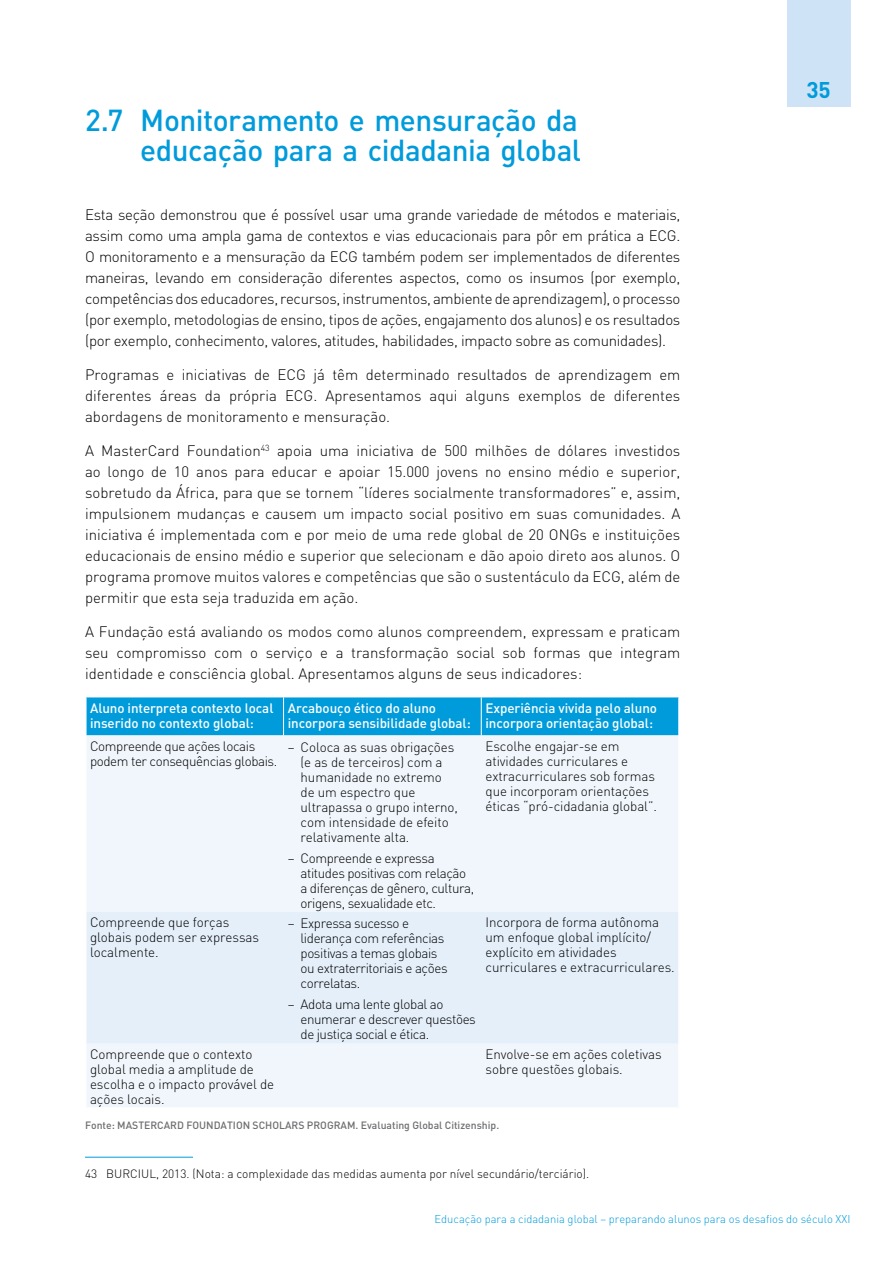
<style>
.page{position:relative;width:893px;height:1263px;background:#fff}
.page>*{position:absolute;margin:0;border:0;box-sizing:border-box;transform-origin:0 0}
.t1{font:500 30px/30px "DIN";letter-spacing:-.015em;color:#009bdb;text-align:right}
.t2{font:700 22.5px "DIN";color:#009bdb}
.t3{font:300 15px/21px "DIN";color:#000;text-align:justify}
.t4{font:300 13.5px/15px "DIN";letter-spacing:-.005em;color:#000}
.t5{font:300 13.5px/15px "DIN";letter-spacing:-.03em;color:#000}
.t6{font:500 13.5px/15px "DIN";letter-spacing:-.005em;color:#fff}
.t7{font:300 12px "DIN";color:#000}
.t8{font:300 11.25px "DIN";color:#009bdb}
.t9{font:500 10.5px "DIN";color:#6d6e71}
</style>
<div class="page">
<div style="left:787px;top:0;width:63px;height:106px;background:#cfe3f6"></div>
<div style="left:87px;top:697px;width:591px;height:38px;background:#009bdb"></div>
<div style="left:87px;top:735px;width:591px;height:372px;background:#f0f6fc"></div>
<div style="left:87px;top:912px;width:591px;height:131px;background:#e5effa"></div>
<hr style="left:283px;top:697px;width:1px;height:38px;background:#fff">
<hr style="left:481px;top:697px;width:1px;height:38px;background:#fff">
<hr style="left:85px;top:1157px;width:108px;height:1px;background:#009bdb">
<h1 class="t1" style="left:85px;top:104px;width:498px">2.7 Monitoramento e mensuração da educação para a cidadania global</h1>
<p class="t3" style="left:85px;top:204px;width:597px">Esta seção demonstrou que é possível usar uma grande variedade de métodos e materiais, assim como uma ampla gama de contextos e vias educacionais para pôr em prática a ECG.<br>O monitoramento e a mensuração da ECG também podem ser implementados de diferentes maneiras, levando em consideração diferentes aspectos, como os insumos (por exemplo, competências dos educadores, recursos, instrumentos, ambiente de aprendizagem), o processo (por exemplo, metodologias de ensino, tipos de ações, engajamento dos alunos) e os resultados (por exemplo, conhecimento, valores, atitudes, habilidades, impacto sobre as comunidades).</p>
<p class="t3" style="left:85px;top:364px;width:597px">Programas e iniciativas de ECG já têm determinado resultados de aprendizagem em diferentes áreas da própria ECG. Apresentamos aqui alguns exemplos de diferentes abordagens de monitoramento e mensuração.</p>
<p class="t3" style="left:85px;top:440px;width:597px">A MasterCard Foundation<sup>43</sup> apoia uma iniciativa de 500 milhões de dólares investidos ao longo de 10 anos para educar e apoiar 15.000 jovens no ensino médio e superior, sobretudo da África, para que se tornem “líderes socialmente transformadores” e, assim, impulsionem mudanças e causem um impacto social positivo em suas comunidades. A iniciativa é implementada com e por meio de uma rede global de 20 ONGs e instituições educacionais de ensino médio e superior que selecionam e dão apoio direto aos alunos. O programa promove muitos valores e competências que são o sustentáculo da ECG, além de permitir que esta seja traduzida em ação.</p>
<p class="t3" style="left:85px;top:621px;width:597px">A Fundação está avaliando os modos como alunos compreendem, expressam e praticam seu compromisso com o serviço e a transformação social sob formas que integram identidade e consciência global. Apresentamos alguns de seus indicadores:</p>
<p class="t6" style="left:90px;top:700px;width:185px">Aluno interpreta contexto local inserido no contexto global:</p>
<p class="t6" style="left:288px;top:700px;width:184px">Arcabouço ético do aluno incorpora sensibilidade global:</p>
<p class="t6" style="left:485px;top:700px;width:173px">Experiência vivida pelo aluno incorpora orientação global:</p>
<p class="t5" style="left:90px;top:738px;width:189px">Compreende que ações locais podem ter consequências globais.</p>
<p class="t4" style="left:301px;top:739px;width:159px;text-indent:-13px">– Coloca as suas obrigações (e as de terceiros) com a humanidade no extremo de um espectro que ultrapassa o grupo interno, com intensidade de efeito relativamente alta.</p>
<p class="t5" style="left:301px;top:850px;width:175px;text-indent:-13px">– Compreende e expressa atitudes positivas com relação a diferenças de gênero, cultura, origens, sexualidade etc.</p>
<p class="t4" style="left:485px;top:738px;width:173px">Escolhe engajar-se em atividades curriculares e extracurriculares sob formas que incorporam orientações éticas “pró-cidadania global”.</p>
<p class="t4" style="left:90px;top:915px;width:171px">Compreende que forças globais podem ser expressas localmente.</p>
<p class="t5" style="left:301px;top:916px;width:149px;text-indent:-13px">– Expressa sucesso e liderança com referências positivas a temas globais ou extraterritoriais e ações correlatas.</p>
<p class="t5" style="left:301px;top:997px;width:177px;text-indent:-13px">– Adota uma lente global ao enumerar e descrever questões de justiça social e ética.</p>
<p class="t4" style="left:485px;top:915px;width:191px">Incorpora de forma autônoma um enfoque global implícito/ explícito em atividades curriculares e extracurriculares.</p>
<p class="t4" style="left:90px;top:1046px;width:186px">Compreende que o contexto global media a amplitude de escolha e o impacto provável de ações locais.</p>
<p class="t4" style="left:485px;top:1046px;width:178px">Envolve-se em ações coletivas sobre questões globais.</p>
<p class="t9" style="left:85px;top:1118px;width:416px">Fonte: MASTERCARD FOUNDATION SCHOLARS PROGRAM. Evaluating Global Citizenship.</p>
<p class="t7" style="left:85px;top:1166px;width:506px">43 BURCIUL, 2013. (Nota: a complexidade das medidas aumenta por nível secundário/terciário).</p>
<h2 class="t2" style="left:806px;top:75px;width:26px">35</h2>
<p class="t8" style="left:435px;top:1212px;width:417px">Educação para a cidadania global – preparando alunos para os desafios do século XXI</p>
</div>
